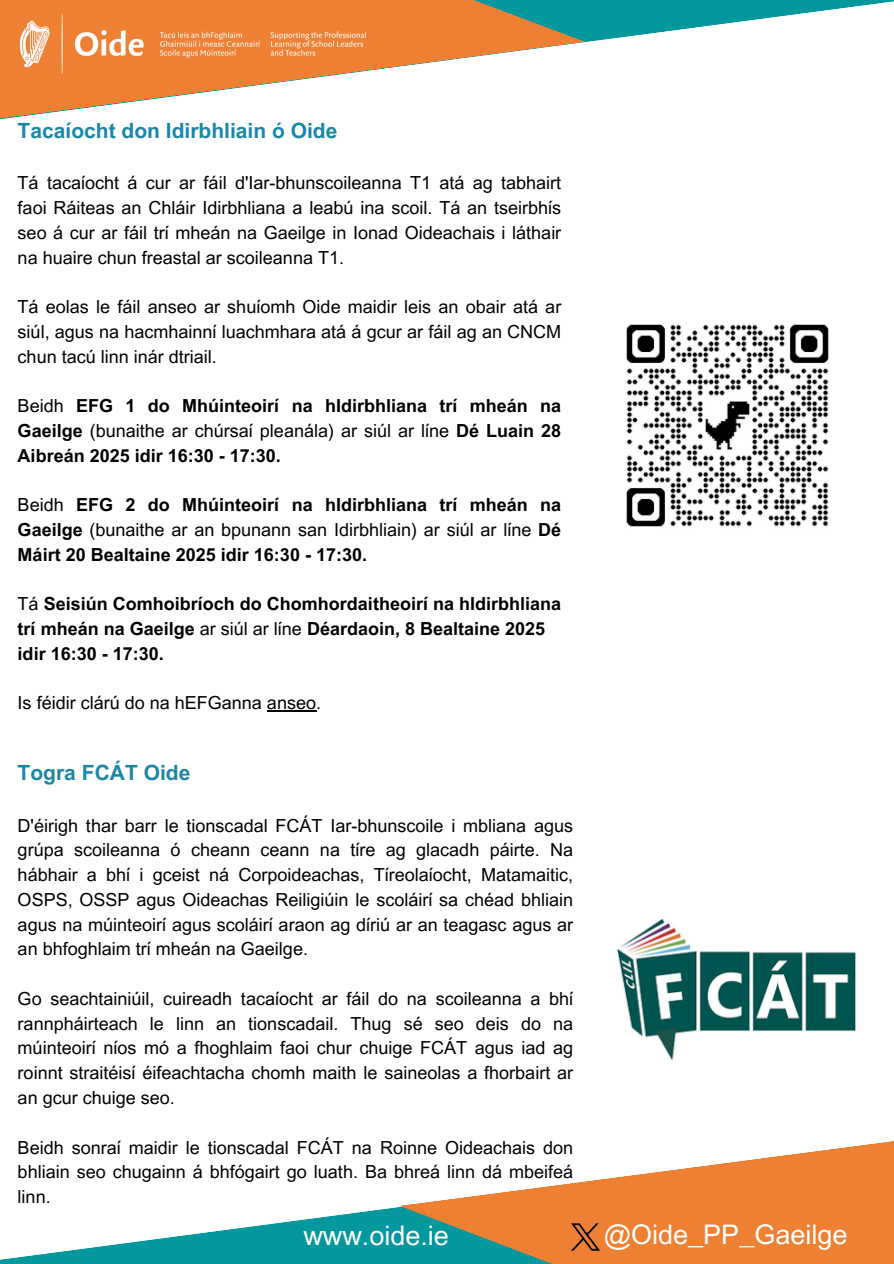
<style>
.page{position:relative;width:894px;height:1264px;background:#fff}
.page>*{position:absolute;margin:0;border:0;box-sizing:border-box;transform-origin:0 0}
.t1{font:27px "Arial MT Pro";color:#fff}
.t2{font:700 21px "Arial MT Pro";color:#1987a8}
.t3{font:18px/24.8px "Arial MT Pro";color:#000;text-align:justify}
.t4{font:700 18px/24.8px "Arial MT Pro";color:#000;text-align:justify}
.s1{font-weight:400}
</style>
<div class="page">
<svg style="left:0;top:1207px;width:399px;height:56px;fill:#03989e"></svg>
<svg style="left:399px;top:1141px;width:494px;height:122px;fill:#ee8034"></svg>
<img style="left:561px;top:1219px;width:48px;height:35px">
<svg style="left:585px;top:0;width:308px;height:42px;fill:#03989e"></svg>
<svg style="left:0;top:0;width:585px;height:120px"></svg>
<img style="left:4px;top:8px;width:378px;height:81px">
<img style="left:626px;top:324px;width:203px;height:203px">
<hr style="left:267px;top:710px;width:49px;height:1px;background:#000">
<img style="left:617px;top:918px;width:239px;height:142px">
<h2 class="t2" style="left:18px;top:122px;width:321px">Tacaíocht don Idirbhliain ó Oide</h2>
<p class="t3" style="left:18px;top:173px;width:545px">Tá tacaíocht á cur ar fáil d'Iar-bhunscoileanna T1 atá ag tabhairt faoi Ráiteas an Chláir Idirbhliana a leabú ina scoil. Tá an tseirbhís seo á cur ar fáil trí mheán na Gaeilge in Ionad Oideachais i láthair na huaire chun freastal ar scoileanna T1.</p>
<p class="t3" style="left:18px;top:297px;width:545px">Tá eolas le fáil anseo ar shuíomh Oide maidir leis an obair atá ar siúl, agus na hacmhainní luachmhara atá á gcur ar fáil ag an CNCM chun tacú linn inár dtriail.</p>
<p class="t4" style="left:18px;top:396px;width:545px"><span class="s1">Beidh</span> EFG 1 do Mhúinteoirí na hIdirbhliana trí mheán na Gaeilge <span class="s1">(bunaithe ar chúrsaí pleanála) ar siúl ar líne</span> Dé Luain 28<br>Aibreán 2025 idir 16:30 - 17:30.</p>
<p class="t4" style="left:18px;top:495px;width:545px"><span class="s1">Beidh</span> EFG 2 do Mhúinteoirí na hIdirbhliana trí mheán na Gaeilge <span class="s1">(bunaithe ar an bpunann san Idirbhliain) ar siúl ar líne</span> Dé Máirt 20 Bealtaine 2025 idir 16:30 - 17:30.</p>
<p class="t4" style="left:18px;top:594px;width:545px;text-align:left"><span class="s1">Tá</span> Seisiún Comhoibríoch do Chomhordaitheoirí na hIdirbhliana trí mheán na Gaeilge <span class="s1">ar siúl ar líne</span> Déardaoin, 8 Bealtaine 2025 idir 16:30 - 17:30.</p>
<p class="t3" style="left:18px;top:693px;width:305px">Is féidir clárú do na hEFGanna anseo.</p>
<h2 class="t2" style="left:18px;top:764px;width:174px">Togra FCÁT Oide</h2>
<p class="t3" style="left:18px;top:815px;width:557px">D'éirigh thar barr le tionscadal FCÁT Iar-bhunscoile i mbliana agus grúpa scoileanna ó cheann ceann na tíre ag glacadh páirte. Na hábhair a bhí i gceist ná Corpoideachas, Tíreolaíocht, Matamaitic, OSPS, OSSP agus Oideachas Reiligiúin le scoláirí sa chéad bhliain agus na múinteoirí agus scoláirí araon ag díriú ar an teagasc agus ar an bhfoghlaim trí mheán na Gaeilge.</p>
<p class="t3" style="left:18px;top:988px;width:557px">Go seachtainiúil, cuireadh tacaíocht ar fáil do na scoileanna a bhí rannpháirteach le linn an tionscadail. Thug sé seo deis do na múinteoirí níos mó a fhoghlaim faoi chur chuige FCÁT agus iad ag roinnt straitéisí éifeachtacha chomh maith le saineolas a fhorbairt ar an gcur chuige seo.</p>
<p class="t3" style="left:18px;top:1137px;width:557px">Beidh sonraí maidir le tionscadal FCÁT na Roinne Oideachais don bhliain seo chugainn á bhfógairt go luath. Ba bhreá linn dá mbeifeá linn.</p>
<p class="t1" style="left:303px;top:1225px;width:147px">www.oide.ie</p>
<p class="t1" style="left:603px;top:1224px;width:245px">@Oide_PP_Gaeilge</p>
</div>
